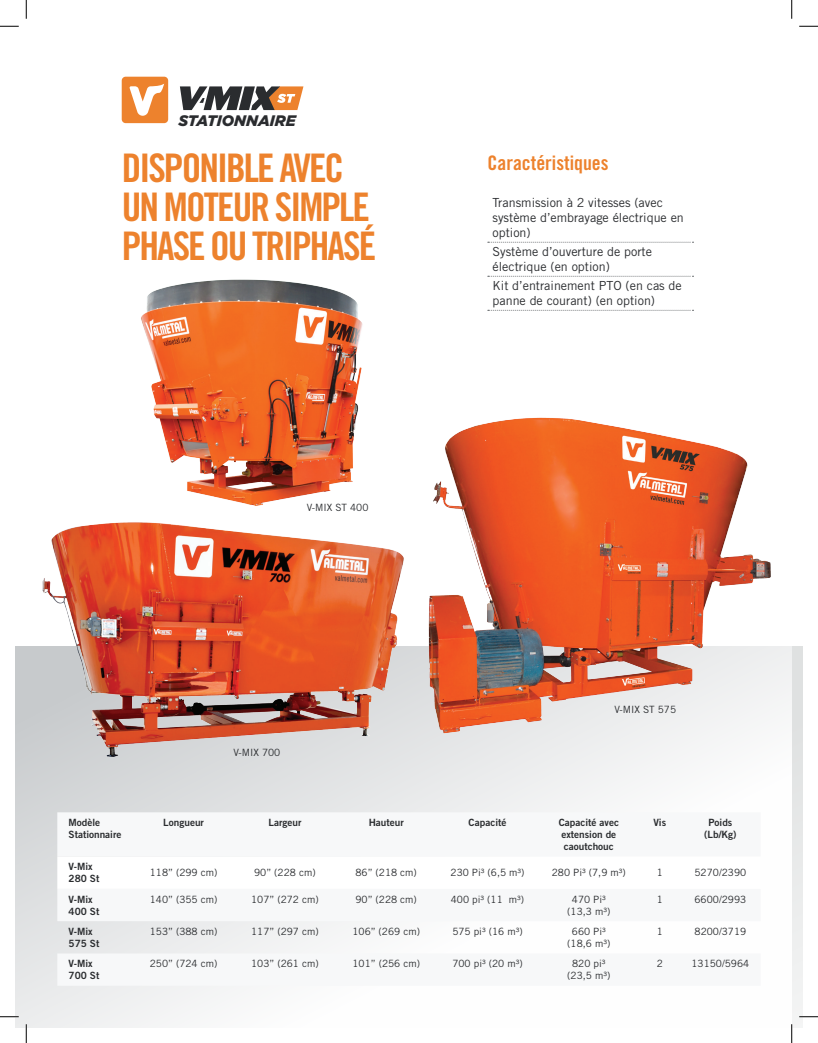
<style>
.page{position:relative;width:818px;height:1043px;background:#fff}
.page>*{position:absolute;margin:0;border:0;box-sizing:border-box;transform-origin:0 0}
.t1{font:39.38px/39px "Trade Gothic LT Std Bd Cn 20";letter-spacing:-.05em;color:#ed822d}
.t2{font:20px "Trade Gothic LT Std Bd Cn 20";color:#ed822d}
.t3{font:italic 900 15.25px "Gotham HTF";color:#2a2c2f}
.t4{font:12.5px/15px "Trade Gothic LT Std";color:#2a2c2f}
.t5{font:10px/12px "Trade Gothic LT Std";color:#2a2c2f;text-align:center}
.t6{font:10px/12px "Trade Gothic LT Std Bd 2";color:#2a2c2f}
</style>
<div class="page">
<svg style="left:15px;top:646px;width:776px;height:382px"></svg>
<img style="left:15px;top:522px;width:491px;height:297px">
<div style="left:791px;top:646px;width:11px;height:382px;background:#e7e8e8"></div>
<svg style="left:180px;top:86px;width:123px;height:24px"></svg>
<svg style="left:122px;top:77px;width:46px;height:46px"></svg>
<img style="left:125px;top:279px;width:248px;height:245px">
<img style="left:396px;top:417px;width:387px;height:327px">
<svg style="left:57px;top:812px;width:703px;height:173px"></svg>
<svg style="left:57px;top:856px;width:703px;height:32px"></svg>
<svg style="left:488px;top:242px;width:205px;height:1px"></svg>
<svg style="left:488px;top:276px;width:205px;height:1px"></svg>
<svg style="left:488px;top:310px;width:205px;height:1px"></svg>
<svg style="left:0;top:25px;width:19px;height:2px"></svg>
<svg style="left:799px;top:25px;width:19px;height:2px"></svg>
<svg style="left:0;top:1015px;width:19px;height:2px"></svg>
<svg style="left:799px;top:1015px;width:19px;height:2px"></svg>
<svg style="left:25px;top:0;width:2px;height:19px"></svg>
<svg style="left:25px;top:1024px;width:2px;height:18px"></svg>
<svg style="left:791px;top:0;width:1px;height:19px"></svg>
<svg style="left:790px;top:1024px;width:2px;height:18px"></svg>
<h3 class="t3" style="left:178px;top:111px;width:119px">STATIONNAIRE</h3>
<h1 class="t1" style="left:122px;top:148px;width:256px">DISPONIBLE AVEC<br>UN MOTEUR SIMPLE<br>PHASE OU TRIPHASÉ</h1>
<p class="t5" style="left:307px;top:501px;width:63px">V-MIX ST 400</p>
<p class="t5" style="left:233px;top:746px;width:48px">V-MIX 700</p>
<h2 class="t2" style="left:487px;top:150px;width:123px">Caractéristiques</h2>
<p class="t4" style="left:492px;top:195px;width:193px">Transmission à 2 vitesses (avec système d’embrayage électrique en option)</p>
<p class="t4" style="left:492px;top:244px;width:161px">Système d’ouverture de porte électrique (en option)</p>
<p class="t4" style="left:492px;top:278px;width:191px">Kit d’entrainement PTO (en cas de panne de courant) (en option)</p>
<p class="t5" style="left:614px;top:703px;width:63px">V-MIX ST 575</p>
<p class="t6" style="left:69px;top:816px;width:54px">Modèle<br>Stationnaire</p>
<p class="t6" style="left:163px;top:816px;width:42px">Longueur</p>
<p class="t6" style="left:268px;top:816px;width:34px">Largeur</p>
<p class="t6" style="left:369px;top:816px;width:36px">Hauteur</p>
<p class="t6" style="left:468px;top:816px;width:39px">Capacité</p>
<p class="t6" style="left:558px;top:816px;width:62px">Capacité avec extension de caoutchouc</p>
<p class="t6" style="left:653px;top:816px;width:14px">Vis</p>
<p class="t6" style="left:704px;top:816px;width:34px;text-align:center">Poids (Lb/Kg)</p>
<p class="t6" style="left:69px;top:860px;width:32px">V-Mix<br>280 St</p>
<p class="t5" style="left:150px;top:866px;width:69px">118’’ (299 cm)</p>
<p class="t5" style="left:254px;top:866px;width:63px">90’’ (228 cm)</p>
<p class="t5" style="left:355px;top:866px;width:63px">86’’ (218 cm)</p>
<p class="t5" style="left:450px;top:866px;width:75px">230 Pi³ (6,5 m³)</p>
<p class="t5" style="left:552px;top:866px;width:75px">280 Pi³ (7,9 m³)</p>
<p class="t5" style="left:656px;top:866px;width:8px">1</p>
<p class="t5" style="left:694px;top:866px;width:53px">5270/2390</p>
<p class="t6" style="left:69px;top:892px;width:32px">V-Mix<br>400 St</p>
<p class="t5" style="left:150px;top:893px;width:69px">140’’ (355 cm)</p>
<p class="t5" style="left:251px;top:893px;width:69px">107’’ (272 cm)</p>
<p class="t5" style="left:355px;top:893px;width:63px">90’’ (228 cm)</p>
<p class="t5" style="left:451px;top:893px;width:75px">400 pi³ (11 m³)</p>
<p class="t5" style="left:567px;top:893px;width:45px">470 Pi³ (13,3 m³)</p>
<p class="t5" style="left:656px;top:893px;width:8px">1</p>
<p class="t5" style="left:694px;top:893px;width:53px">6600/2993</p>
<p class="t6" style="left:69px;top:925px;width:32px">V-Mix<br>575 St</p>
<p class="t5" style="left:150px;top:925px;width:69px">153’’ (388 cm)</p>
<p class="t5" style="left:251px;top:925px;width:69px">117’’ (297 cm)</p>
<p class="t5" style="left:352px;top:925px;width:69px">106’’ (269 cm)</p>
<p class="t5" style="left:452px;top:925px;width:72px">575 pi³ (16 m³)</p>
<p class="t5" style="left:567px;top:925px;width:45px">660 Pi³ (18,6 m³)</p>
<p class="t5" style="left:656px;top:925px;width:8px">1</p>
<p class="t5" style="left:694px;top:925px;width:53px">8200/3719</p>
<p class="t6" style="left:69px;top:957px;width:32px">V-Mix<br>700 St</p>
<p class="t5" style="left:150px;top:957px;width:69px">250’’ (724 cm)</p>
<p class="t5" style="left:251px;top:957px;width:69px">103’’ (261 cm)</p>
<p class="t5" style="left:352px;top:957px;width:69px">101’’ (256 cm)</p>
<p class="t5" style="left:452px;top:957px;width:72px">700 pi³ (20 m³)</p>
<p class="t5" style="left:567px;top:957px;width:45px">820 pi³ (23,5 m³)</p>
<p class="t5" style="left:656px;top:957px;width:8px">2</p>
<p class="t5" style="left:691px;top:957px;width:59px">13150/5964</p>
</div>
